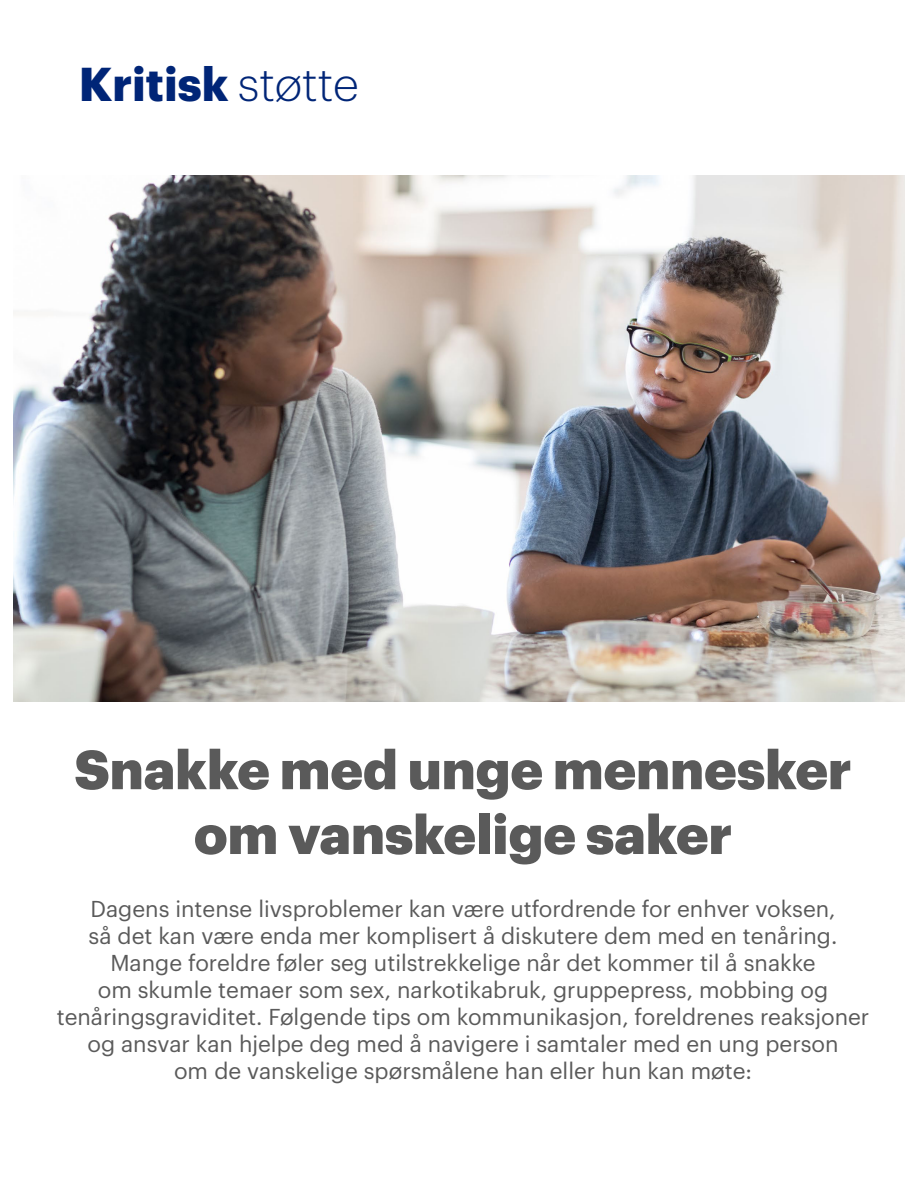
<style>
.page{position:relative;width:918px;height:1188px;background:#fff}
.page>*{position:absolute;margin:0;border:0;box-sizing:border-box;transform-origin:0 0}
.Paragraph_Style2{font:900 54px/64.8px "Graphik";color:#5a5a5a;text-align:center}
.Paragraph_Style1{font:700 46.5px "Graphik";color:#002577}
.Paragraph_Style4{font:22.5px/27px "Graphik";color:#5a5a5a;text-align:center}
.s1{font-weight:300}
</style>
<div class="page">
<img style="left:14px;top:176px;width:890px;height:526px">
<p class="Paragraph_Style1" style="left:79px;top:48px;width:282px">Kritisk <span class="s1">støtte</span></p>
<p class="Paragraph_Style2" style="left:74px;top:732px;width:779px">Snakke med unge mennesker om vanskelige saker</p>
<p class="Paragraph_Style4" style="left:57px;top:893px;width:814px">Dagens intense livsproblemer kan være utfordrende for enhver voksen,<br>så det kan være enda mer komplisert å diskutere dem med en tenåring.<br>Mange foreldre føler seg utilstrekkelige når det kommer til å snakke<br>om skumle temaer som sex, narkotikabruk, gruppepress, mobbing og tenåringsgraviditet. Følgende tips om kommunikasjon, foreldrenes reaksjoner og ansvar kan hjelpe deg med å navigere i samtaler med en ung person<br>om de vanskelige spørsmålene han eller hun kan møte:</p>
</div>
